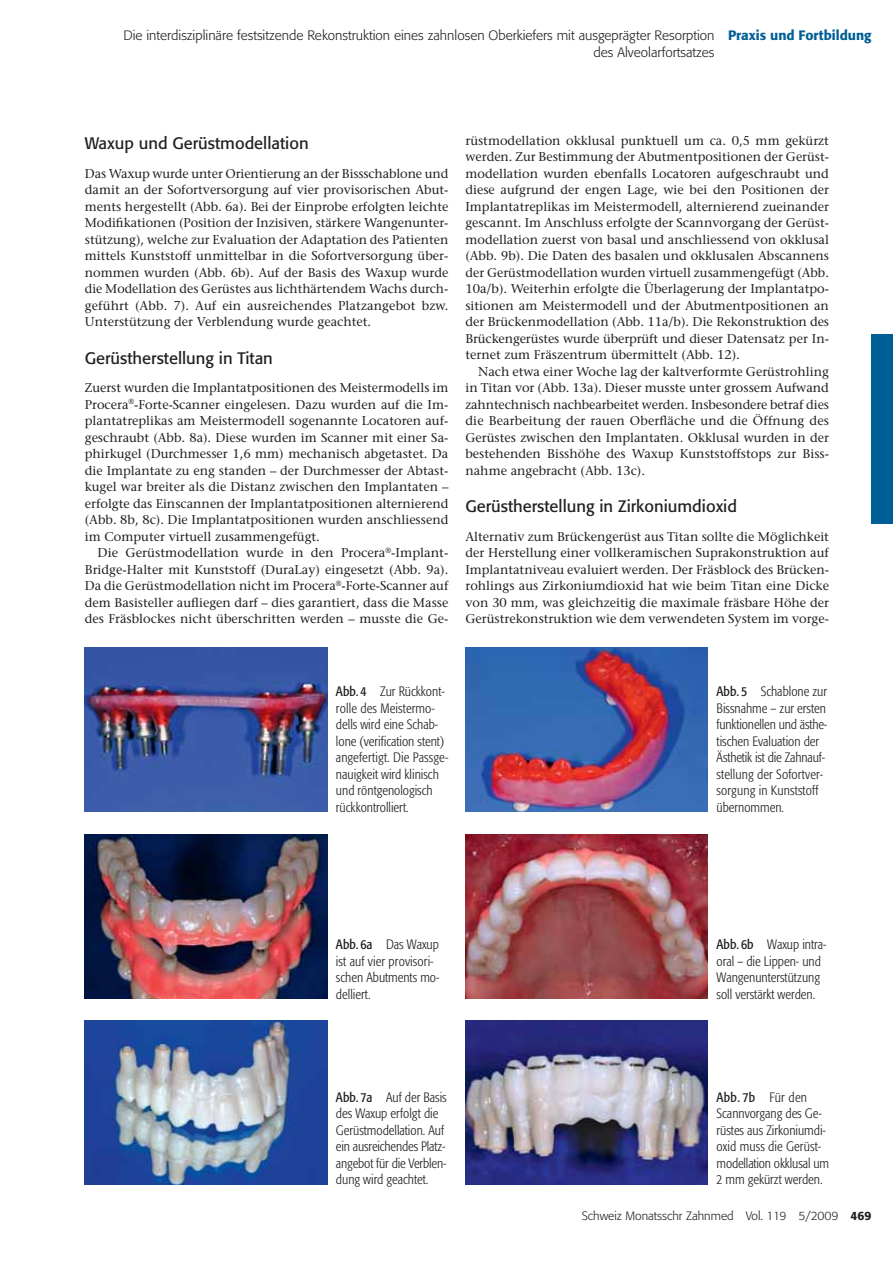
<style>
.page{position:relative;width:893px;height:1263px;background:#fff}
.page>*{position:absolute;margin:0;border:0;box-sizing:border-box;transform-origin:0 0}
.t1{font:16.5px "Formata";color:#231f20}
.t2{font:300 condensed 13.5px/16.5px "Formata";color:#231f20}
.t3{font:300 13.5px/16.5px "Formata";color:#231f20}
.t4{font:12.75px/16.5px "Stone Serif";color:#231f20;text-align:justify}
.t5{font:300 12px "Formata";color:#231f20}
.s1{font-weight:500;color:#005e96}
.s2{font-weight:400}
.s3{font-weight:500}
</style>
<div class="page">
<div style="left:871px;top:335px;width:22px;height:189px;background:#005e96"></div>
<img style="left:85px;top:648px;width:242px;height:164px">
<img style="left:465px;top:648px;width:243px;height:164px">
<img style="left:85px;top:835px;width:242px;height:164px">
<img style="left:465px;top:835px;width:243px;height:164px">
<img style="left:85px;top:1020px;width:242px;height:164px">
<img style="left:465px;top:1020px;width:243px;height:164px">
<p class="t3" style="left:594px;top:28px;width:279px;text-indent:-470px">Die interdisziplinäre festsitzende Rekonstruktion eines zahnlosen Oberkiefers mit ausgeprägter Resorption <span class="s1">Praxis und Fortbildung </span>des Alveolarfortsatzes</p>
<p class="t1" style="left:85px;top:136px;width:225px">Waxup und Gerüstmodellation</p>
<p class="t4" style="left:85px;top:166px;width:365px">Das Waxup wurde unter Orientierung an der Bissschablone und damit an der Sofortversorgung auf vier provisorischen Abut&shy;ments hergestellt (Abb. 6a). Bei der Einprobe erfolgten leichte Modifikationen (Position der Inzisiven, stärkere Wangenunter&shy;stützung), welche zur Evaluation der Adaptation des Patienten mittels Kunststoff unmittelbar in die Sofortversorgung über&shy;nommen wurden (Abb. 6b). Auf der Basis des Waxup wurde die Modellation des Gerüstes aus lichthärtendem Wachs durch&shy;geführt (Abb. 7). Auf ein ausreichendes Platzangebot bzw.<br>Unterstützung der Verblendung wurde geachtet.</p>
<p class="t1" style="left:85px;top:350px;width:190px">Gerüstherstellung in Titan</p>
<p class="t4" style="left:85px;top:381px;width:365px">Zuerst wurden die Implantatpositionen des Meistermodells im Procera<sup>®</sup>-Forte-Scanner eingelesen. Dazu wurden auf die Im&shy;plantatreplikas am Meistermodell sogenannte Locatoren auf&shy;geschraubt (Abb. 8a). Diese wurden im Scanner mit einer Sa&shy;phirkugel (Durchmesser 1,6 mm) mechanisch abgetastet. Da die Implantate zu eng standen – der Durchmesser der Abtast&shy;kugel war breiter als die Distanz zwischen den Implantaten – erfolgte das Einscannen der Implantatpositionen alternierend (Abb. 8b, 8c). Die Implantatpositionen wurden anschliessend im Computer virtuell zusammengefügt.</p>
<p class="t4" style="left:85px;top:546px;width:365px;text-indent:13px">Die Gerüstmodellation wurde in den Procera<sup>®</sup>-Implant-Bridge-Halter mit Kunststoff (DuraLay) eingesetzt (Abb. 9a).<br>Da die Gerüstmodellation nicht im Procera<sup>®</sup>-Forte-Scanner auf dem Basisteller aufliegen darf – dies garantiert, dass die Masse des Fräsblockes nicht überschritten werden – musste die Ge-</p>
<p class="t4" style="left:465px;top:133px;width:365px">rüstmodellation okklusal punktuell um ca. 0,5 mm gekürzt werden. Zur Bestimmung der Abutmentpositionen der Gerüst&shy;modellation wurden ebenfalls Locatoren aufgeschraubt und diese aufgrund der engen Lage, wie bei den Posi tionen der Implantatreplikas im Meistermodell, alternierend zueinander gescannt. Im Anschluss erfolgte der Scannvorgang der Gerüst&shy;modellation zuerst von basal und anschliessend von okklusal (Abb. 9b). Die Daten des basalen und okklusalen Ab scannens der Gerüstmodellation wurden virtuell zusammen gefügt (Abb.<br>10a/b). Weiterhin erfolgte die Überlagerung der Implantatpo&shy;sitionen am Meistermodell und der Abutmentpositionen an der Brückenmodellation (Abb. 11a/b). Die Rekonstruktion des Brückengerüstes wurde überprüft und dieser Da tensatz per In&shy;ternet zum Fräszentrum übermittelt (Abb. 12).</p>
<p class="t4" style="left:465px;top:364px;width:365px;text-indent:13px">Nach etwa einer Woche lag der kaltverformte Gerüstrohling in Titan vor (Abb. 13a). Dieser musste unter grossem Aufwand zahntechnisch nachbearbeitet werden. Insbesondere betraf dies die Bearbeitung der rauen Oberfläche und die Öffnung des Gerüstes zwischen den Implantaten. Okklusal wurden in der bestehenden Bisshöhe des Waxup Kunststoffstops zur Biss&shy;nahme angebracht (Abb. 13c).</p>
<p class="t1" style="left:465px;top:499px;width:273px">Gerüstherstellung in Zirkoniumdioxid</p>
<p class="t4" style="left:465px;top:529px;width:365px">Alternativ zum Brückengerüst aus Titan sollte die Möglichkeit der Herstellung einer vollkeramischen Suprakonstruktion auf Implantatniveau evaluiert werden. Der Fräsblock des Brücken&shy;rohlings aus Zirkoniumdioxid hat wie beim Titan eine Dicke von 30 mm, was gleichzeitig die maximale fräsbare Höhe der Gerüstrekonstruktion wie dem verwendeten System im vorge-</p>
<p class="t2" style="left:336px;top:684px;width:114px"><span class="s2">Abb. 4</span> Zur Rückkont&shy;rolle des Meistermo&shy;dells wird eine Schab&shy;lone (verification stent) angefertigt. Die Passge&shy;nauigkeit wird klinisch und röntgenologisch rückkontrolliert.</p>
<p class="t2" style="left:717px;top:684px;width:112px"><span class="s2">Abb. 5</span> Schablone zur<br>Bissnahme – zur ersten funktionellen und ästhe&shy;tischen Evaluation der<br>Ästhetik ist die Zahnauf&shy;stellung der Sofortver&shy;sorgung in Kunststoff übernommen.</p>
<p class="t2" style="left:336px;top:937px;width:105px"><span class="s2">Abb. 6a</span> Das Waxup ist auf vier provisori&shy;schen Abutments mo&shy;delliert.</p>
<p class="t2" style="left:717px;top:937px;width:111px"><span class="s2">Abb. 6b</span> Waxup intra&shy;oral – die Lippen- und<br>Wangenunterstützung soll verstärkt werden.</p>
<p class="t2" style="left:336px;top:1089px;width:112px"><span class="s2">Abb. 7a</span> Auf der Basis des Waxup erfolgt die<br>Gerüstmodellation. Auf ein ausreichendes Platz&shy;angebot für die Verblen&shy;dung wird geachtet.</p>
<p class="t2" style="left:717px;top:1089px;width:114px"><span class="s2">Abb. 7b</span> Für den<br>Scann vorgang des Ge&shy;rüstes aus Zirkoniumdi&shy;oxid muss die Gerüst&shy;modellation okklusal um<br>2 mm gekürzt werden.</p>
<p class="t5" style="left:582px;top:1211px;width:291px">Schweiz Monatsschr Zahnmed Vol. 119 5/2009 <span class="s3">469</span></p>
</div>
